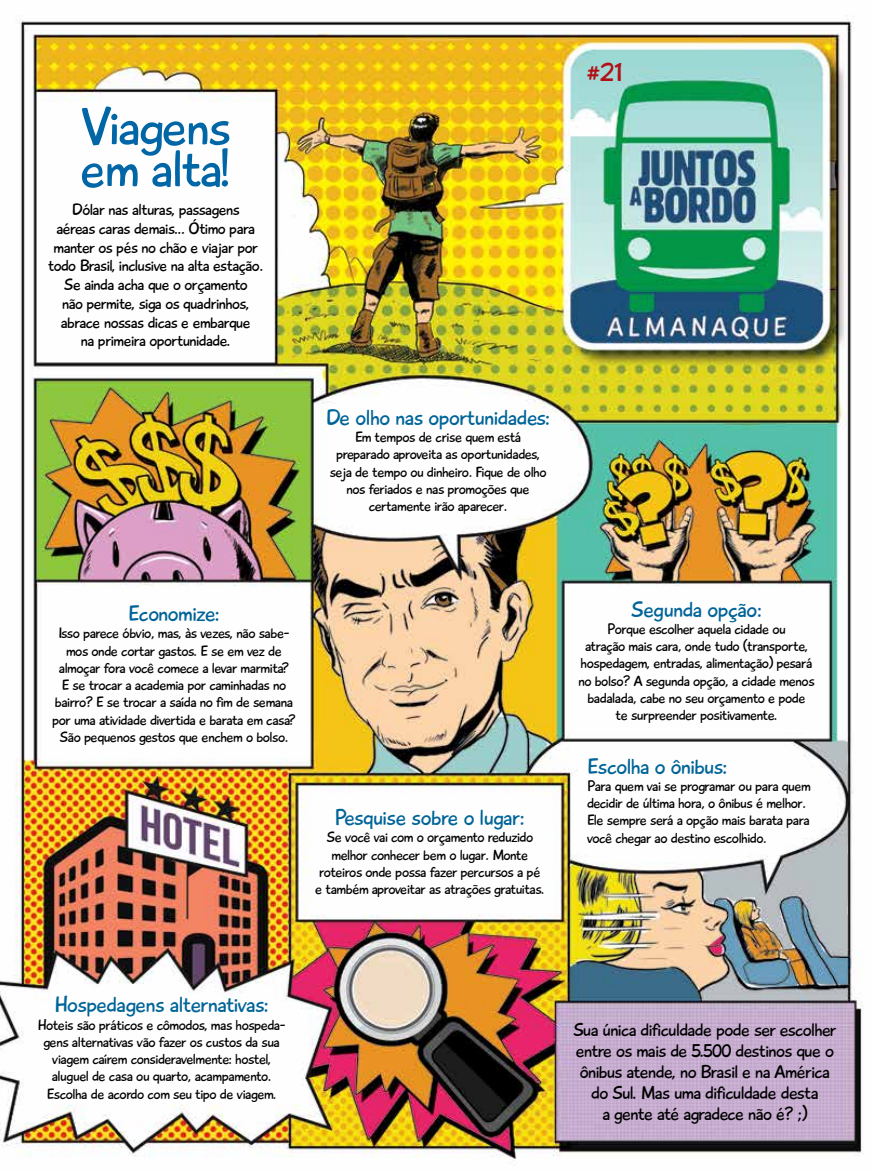
<style>
.page{position:relative;width:872px;height:1170px;background:#fff}
.page>*{position:absolute;margin:0;border:0;box-sizing:border-box;transform-origin:0 0}
.t1{font:54px/42px "Playtime With Hot Toddies";letter-spacing:-.03em;color:#0066a6}
.t2{font:27px "Playtime With Hot Toddies";color:#b11116}
.t3{font:22.5px "Playtime With Hot Toddies";letter-spacing:-.02em;color:#006498}
.t4{font:18.75px/21px "Playtime With Hot Toddies";letter-spacing:-.03em;color:#000;text-align:center}
.t5{font:16.5px/18.8px "Playtime With Hot Toddies";letter-spacing:-.03em;color:#000;text-align:center}
.t6{font:15px/17.2px "Playtime With Hot Toddies";letter-spacing:-.03em;color:#000;text-align:center}
</style>
<div class="page">
<img style="left:0;top:15px;width:863px;height:1146px">
<h1 class="t1" style="left:80px;top:106px;width:153px">Viagens em alta!</h1>
<p class="t5" style="left:48px;top:200px;width:217px">Dólar nas alturas, passagens<br>aéreas caras demais... Ótimo para manter os pés no chão e viajar por todo Brasil, inclusive na alta estação.<br>Se ainda acha que o orçamento<br>não permite, siga os quadrinhos, abrace nossas dicas e embarque<br>na primeira oportunidade.</p>
<h2 class="t2" style="left:586px;top:56px;width:37px">#21</h2>
<h3 class="t3" style="left:326px;top:403px;width:226px">De olho nas oportunidades:</h3>
<p class="t6" style="left:330px;top:428px;width:218px">Em tempos de crise quem está preparado aproveita as oportunidades, seja de tempo ou dinheiro. Fique de olho nos feriados e nas promoções que certamente irão aparecer.</p>
<h3 class="t3" style="left:128px;top:599px;width:93px">Economize:</h3>
<p class="t6" style="left:52px;top:624px;width:245px">Isso parece óbvio, mas, às vezes, não sabe&shy;mos onde cortar gastos. E se em vez de almoçar fora você comece a levar marmita?<br>E se trocar a academia por caminhadas no bairro? E se trocar a saída no fim de semana por uma atividade divertida e barata em casa?<br>São pequenos gestos que enchem o bolso.</p>
<h3 class="t3" style="left:335px;top:803px;width:192px">Pesquise sobre o lugar:</h3>
<p class="t6" style="left:315px;top:828px;width:231px">Se você vai com o orçamento reduzido melhor conhecer bem o lugar. Monte roteiros onde possa fazer percursos a pé e também aproveitar as atrações gratuitas.</p>
<h3 class="t3" style="left:631px;top:595px;width:133px">Segunda opção:</h3>
<p class="t6" style="left:578px;top:620px;width:238px">Porque escolher aquela cidade ou<br>atração mais cara, onde tudo (transporte, hospedagem, entradas, alimentação) pesará no bolso? A segunda opção, a cidade menos badalada, cabe no seu orçamento e pode<br>te surpreender positivamente.</p>
<h3 class="t3" style="left:587px;top:752px;width:142px">Escolha o ônibus:</h3>
<p class="t6" style="left:587px;top:777px;width:225px;text-align:left">Para quem vai se programar ou para quem decidir de última hora, o ônibus é melhor.<br>Ele sempre será a opção mais barata para você chegar ao destino escolhido.</p>
<h3 class="t3" style="left:54px;top:990px;width:216px">Hospedagens alternativas:</h3>
<p class="t6" style="left:38px;top:1015px;width:249px">Hoteis são práticos e cômodos, mas hospeda&shy;gens alternativas vão fazer os custos da sua viagem caírem consideravelmente: hostel, aluguel de casa ou quarto, acampamento.<br>Escolha de acordo com seu tipo de viagem.</p>
<p class="t4" style="left:573px;top:1018px;width:265px">Sua única dificuldade pode ser escolher entre os mais de 5.500 destinos que o ônibus atende, no Brasil e na América do Sul. Mas uma dificuldade desta<br>a gente até agradece não é? ;)</p>
</div>
